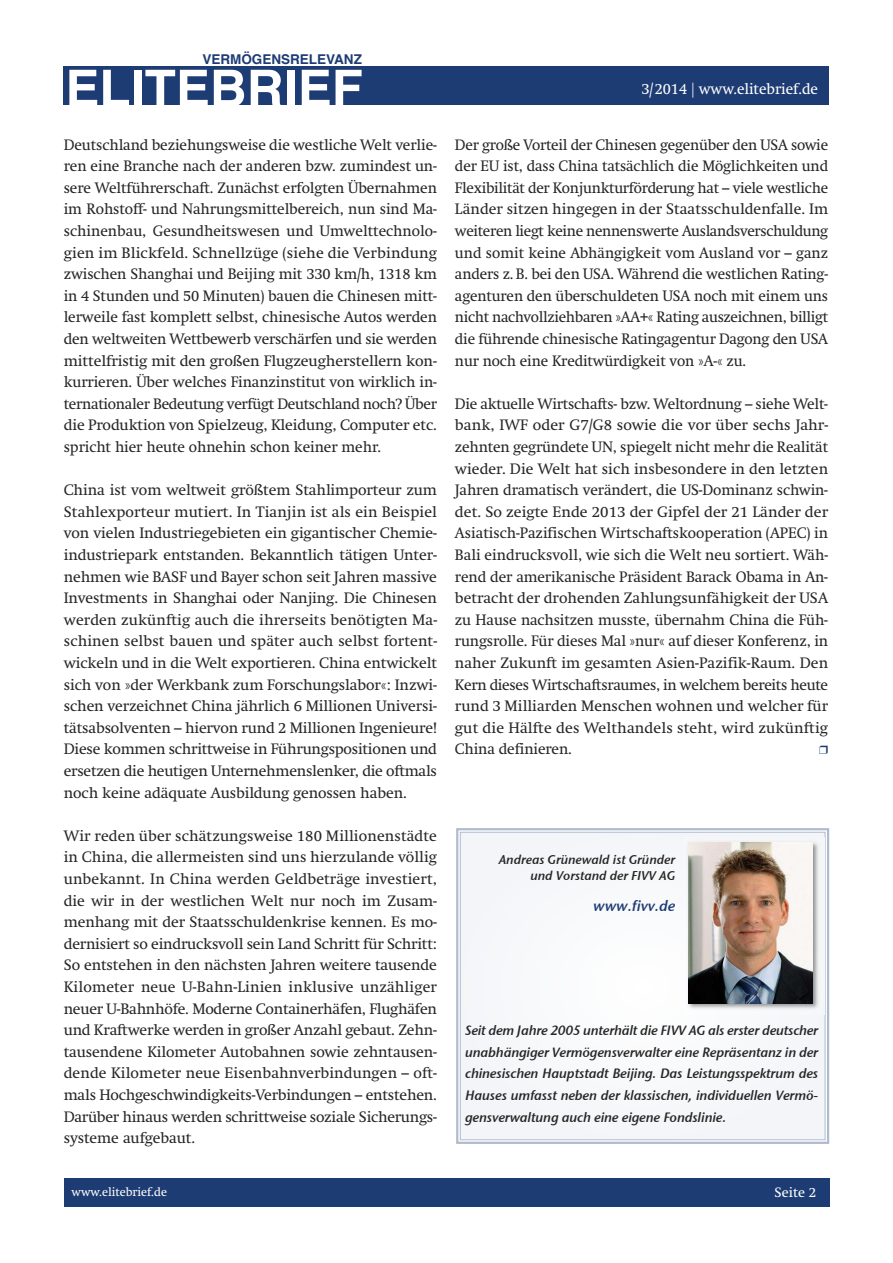
<style>
.page{position:relative;width:893px;height:1263px;background:#fff}
.page>*{position:absolute;margin:0;border:0;box-sizing:border-box;transform-origin:0 0}
.t1{font:700 51px "Helvetica";color:#fff}
.t2{font:15px/21.6px "Swift";letter-spacing:-.005em;color:#272627;text-align:justify}
.t3{font:15px "Swift";color:#fff}
.t4{font:15px "Stone Sans Sem ITCTT Semi Ita";letter-spacing:-.005em;color:#1e3c74}
.t5{font:13.5px/21.6px "Stone Sans Sem ITCTT Semi Ita";letter-spacing:-.01em;color:#272627;text-align:justify}
.t6{font:700 13.5px "Helvetica";color:#1e3c74}
.t7{font:13.5px "Swift";color:#fff}
.t8{font:12.75px/15.8px "Stone Sans Sem ITCTT Semi Ita";letter-spacing:-.005em;color:#272627;text-align:right}
.t9{font:12px "Swift";color:#fff}
</style>
<div class="page">
<div style="left:64px;top:1178px;width:765px;height:29px;background:#1e3c74"></div>
<div style="left:64px;top:66px;width:765px;height:38px;background:#1e3c74"></div>
<div style="left:461px;top:833px;width:364px;height:306px;background:#f6f7fa"></div>
<div style="left:456px;top:828px;width:373px;height:316px;border:2px solid #b0bbce"></div>
<div style="left:460px;top:832px;width:365px;height:308px;border:1px solid #b0bbce"></div>
<img style="left:688px;top:837px;width:136px;height:177px">
<img style="left:689px;top:843px;width:124px;height:160px">
<p class="t6" style="left:202px;top:54px;width:161px">VERMÖGENSRELEVANZ</p>
<h1 class="t1" style="left:65px;top:67px;width:299px">ELITEBRIEF</h1>
<p class="t2" style="left:64px;top:135px;width:375px">Deutschland beziehungsweise die westliche Welt verlie&shy;ren eine Branche nach der anderen bzw. zumindest un&shy;sere Weltführerschaft. Zunächst erfolgten Übernahmen im Rohstoff- und Nahrungsmittelbereich, nun sind Ma&shy;schinenbau, Gesundheitswesen und Umwelttechnolo&shy;gien im Blickfeld. Schnellzüge (siehe die Verbindung zwischen Shanghai und Beijing mit 330 km/h, 1318 km in 4 Stunden und 50 Minuten) bauen die Chinesen mitt&shy;lerweile fast komplett selbst, chinesische Autos werden den weltweiten Wettbewerb verschärfen und sie werden mittelfristig mit den großen Flugzeugherstellern kon&shy;kurrieren. Über welches Finanzinstitut von wirklich in&shy;ternationaler Bedeutung verfügt Deutschland noch? Über die Produktion von Spielzeug, Kleidung, Computer etc. spricht hier heute ohnehin schon keiner mehr.</p>
<p class="t2" style="left:64px;top:480px;width:375px">China ist vom weltweit größtem Stahlimporteur zum Stahlexporteur mutiert. In Tianjin ist als ein Beispiel von vielen Industriegebieten ein gigantischer Chemie&shy;industriepark entstanden. Bekanntlich tätigen Unter&shy;nehmen wie BASF und Bayer schon seit Jahren massive Investments in Shanghai oder Nanjing. Die Chinesen werden zukünftig auch die ihrerseits benötigten Ma&shy;schinen selbst bauen und später auch selbst fortent&shy;wickeln und in die Welt exportieren. China entwickelt sich von »der Werkbank zum Forschungslabor«: Inzwi&shy;schen verzeichnet China jährlich 6 Millionen Universi&shy;tätsabsolventen – hiervon rund 2 Millionen Ingenieure!<br>Diese kommen schrittweise in Führungspositionen und ersetzen die heutigen Unternehmenslenker, die oftmals noch keine adäquate Ausbildung genossen haben.</p>
<p class="t2" style="left:64px;top:826px;width:375px">Wir reden über schätzungsweise 180 Millionenstädte in China, die allermeisten sind uns hierzulande völlig unbekannt. In China werden Geldbeträge investiert, die wir in der westlichen Welt nur noch im Zusam&shy;menhang mit der Staatsschuldenkrise kennen. Es mo&shy;dernisiert so eindrucksvoll sein Land Schritt für Schritt:<br>So entstehen in den nächsten Jahren weitere tausende Kilometer neue U-Bahn-Linien inklusive unzähliger neuer U-Bahnhöfe. Moderne Containerhäfen, Flughäfen und Kraftwerke werden in großer Anzahl gebaut. Zehn&shy;tausendene Kilometer Autobahnen sowie zehntausen&shy;dende Kilometer neue Eisenbahnverbindungen – oft&shy;mals Hochgeschwindigkeits-Verbindungen – entstehen.<br>Darüber hinaus werden schrittweise soziale Sicherungs&shy;systeme aufgebaut.</p>
<p class="t9" style="left:72px;top:1187px;width:97px">www.elitebrief.de</p>
<p class="t3" style="left:641px;top:83px;width:178px">3/2014 | www.elitebrief.de</p>
<p class="t2" style="left:455px;top:135px;width:375px">Der große Vorteil der Chinesen gegenüber den USA sowie der EU ist, dass China tatsächlich die Möglichkeiten und Flexibilität der Konjunkturförderung hat – viele westliche Länder sitzen hingegen in der Staatsschuldenfalle. Im weiteren liegt keine nennenswerte Auslandsverschuldung und somit keine Abhängigkeit vom Ausland vor – ganz anders z.B. bei den USA. Während die westlichen Rating&shy;agenturen den überschuldeten USA noch mit einem uns nicht nachvollziehbaren »AA+« Rating auszeichnen, billigt die führende chinesische Ratingagentur Dagong den USA nur noch eine Kreditwürdigkeit von »A-« zu.</p>
<p class="t2" style="left:455px;top:394px;width:375px">Die aktuelle Wirtschafts- bzw. Weltordnung – siehe Welt&shy;bank, IWF oder G7/G8 sowie die vor über sechs Jahr&shy;zehnten gegründete UN, spiegelt nicht mehr die Realität wieder. Die Welt hat sich insbesondere in den letzten Jahren dramatisch verändert, die US-Dominanz schwin&shy;det. So zeigte Ende 2013 der Gipfel der 21 Länder der Asiatisch-Pazifischen Wirtschaftskooperation (APEC) in Bali eindrucksvoll, wie sich die Welt neu sortiert. Wäh&shy;rend der amerikanische Präsident Barack Obama in An&shy;betracht der drohenden Zahlungsunfähigkeit der USA zu Hause nachsitzen musste, übernahm China die Füh&shy;rungsrolle. Für dieses Mal »nur« auf dieser Konferenz, in naher Zukunft im gesamten Asien-Pazifik-Raum. Den Kern dieses Wirtschaftsraumes, in welchem bereits heute rund 3 Milliarden Menschen wohnen und welcher für gut die Hälfte des Welthandels steht, wird zukünftig China definieren.</p>
<p class="t8" style="left:499px;top:852px;width:178px">Andreas Grun̈ ewald ist Grun̈ der und Vorstand der FIVV AG</p>
<p class="t4" style="left:593px;top:897px;width:83px">www.fivv.de</p>
<p class="t5" style="left:465px;top:1020px;width:355px">Seit dem Jahre 2005 unterhält die FIVV AG als erster deutscher unabhängiger Vermögensverwalter eine Repräsentanz in der chinesischen Hauptstadt Beijing. Das Leistungsspektrum des Hauses umfasst neben der klassischen, individuellen Vermö&shy;gensverwaltung auch eine eigene Fondslinie.</p>
<p class="t7" style="left:775px;top:1187px;width:43px">Seite 2</p>
</div>
